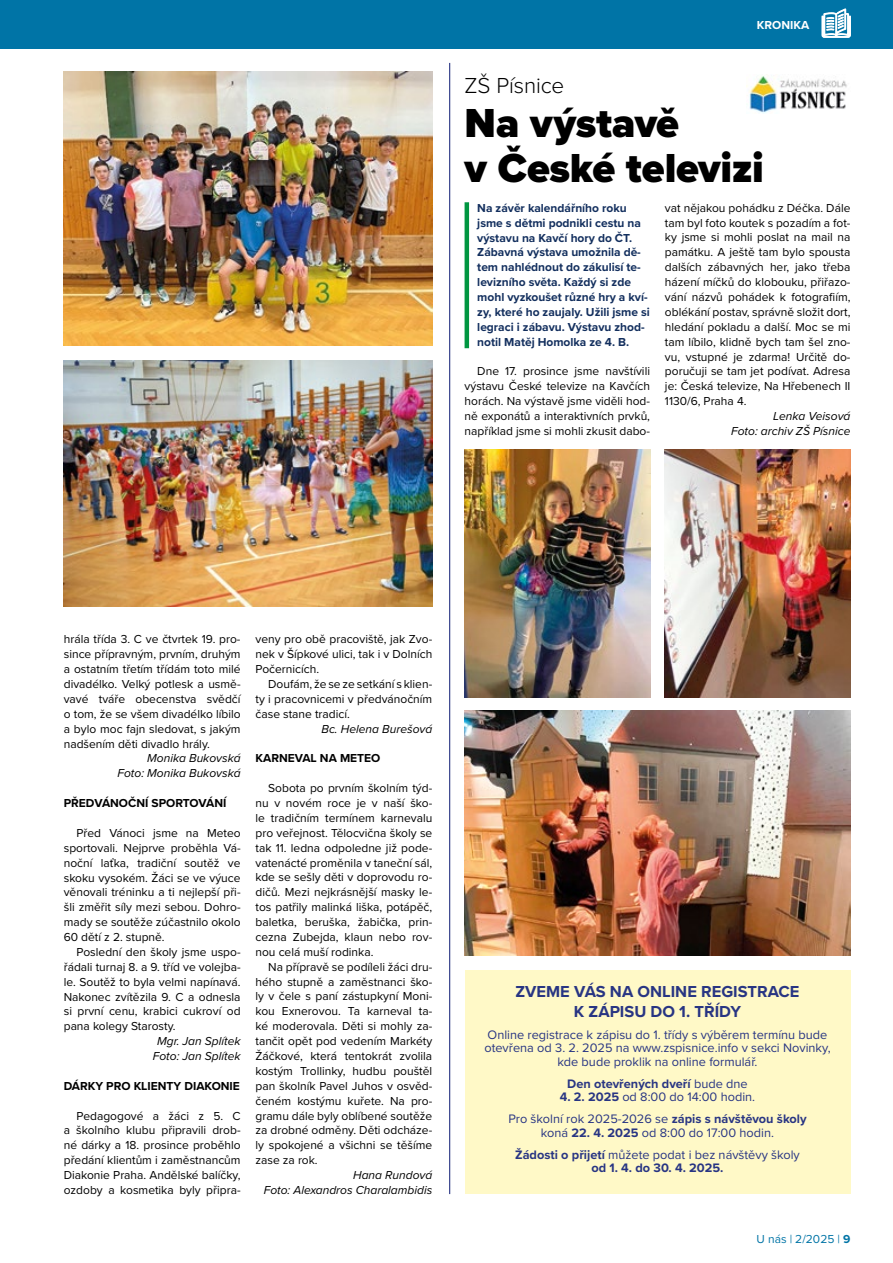
<style>
.page{position:relative;width:893px;height:1263px;background:#fff}
.page>*{position:absolute;margin:0;border:0;box-sizing:border-box;transform-origin:0 0}
.t1{font:900 42px/44.7px "Proxima Nova";letter-spacing:-.005em;color:#000}
.t2{font:300 22.5px "Proxima Nova";letter-spacing:-.005em;color:#000}
.t3{font:700 16.5px/20.2px "Proxima Nova";color:#283583;text-align:center}
.t4{font:12.75px/13.5px "Proxima Nova";color:#283583;text-align:center}
.t5{font:700 12.75px "Proxima Nova";color:#283583}
.t6{font:12px/14.9px "Proxima Nova";color:#000;text-align:justify}
.t7{font:700 12px/14.9px "Proxima Nova";color:#132f5e}
.t8{font:italic 12px/14.9px "Proxima Nova";color:#000;text-align:right}
.t9{font:700 12px "Proxima Nova";color:#000}
.t10{font:12px "Proxima Nova";color:#0074a6}
.t11{font:700 12px "Proxima Nova";color:#fff}
.s1{font-weight:400}
.s2{font-weight:700}
</style>
<div class="page">
<div style="left:0;top:0;width:893px;height:48px;background:#0074a6"></div>
<svg style="left:822px;top:8px;width:29px;height:30px"></svg>
<img style="left:64px;top:71px;width:368px;height:275px">
<img style="left:64px;top:361px;width:368px;height:245px">
<hr style="left:449px;top:63px;width:1px;height:1131px;background:#283583">
<hr style="left:465px;top:202px;width:4px;height:146px;background:#009641">
<img style="left:746px;top:76px;width:101px;height:38px">
<img style="left:465px;top:711px;width:385px;height:245px">
<img style="left:665px;top:450px;width:185px;height:247px">
<img style="left:465px;top:450px;width:185px;height:247px">
<div style="left:465px;top:971px;width:385px;height:223px;background:#fff9c7"></div>
<p class="t11" style="left:757px;top:16px;width:54px">KRONIKA</p>
<h2 class="t2" style="left:465px;top:68px;width:101px">ZŠ Písnice</h2>
<h1 class="t1" style="left:465px;top:101px;width:301px">Na výstavě<br>v České televizi</h1>
<p class="t7" style="left:477px;top:200px;width:174px">Na závěr kalendářního roku jsme s dětmi podnikli cestu na výstavu na Kavčí hory do ČT.<br>Zábavná výstava umožnila dě&shy;tem nahlédnout do zákulisí te&shy;levizního světa. Každý si zde mohl vyzkoušet různé hry a kví&shy;zy, které ho zaujaly. Užili jsme si legraci i zábavu. Výstavu zhod&shy;notil Matěj Homolka ze 4. B.</p>
<p class="t6" style="left:465px;top:363px;width:187px;text-indent:13px">Dne 17. prosince jsme navštívili výstavu České televize na Kavčích horách. Na výstavě jsme viděli hod&shy;ně exponátů a interaktivních prvků, například jsme si mohli zkusit dabo-</p>
<p class="t6" style="left:665px;top:200px;width:187px">vat nějakou pohádku z Déčka. Dále tam byl foto koutek s pozadím a fot&shy;ky jsme si mohli poslat na mail na památku. A ještě tam bylo spousta dalších zábavných her, jako třeba házení míčků do klobouku, přiřazo&shy;vání názvů pohádek k fotografiím, oblékání postav, správně složit dort, hledání pokladu a další. Moc se mi tam líbilo, klidně bych tam šel zno&shy;vu, vstupné je zdarma! Určitě do&shy;poručuji se tam jet podívat. Adresa je: Česká televize, Na Hřebenech II 1130/6, Praha 4.</p>
<p class="t8" style="left:731px;top:408px;width:121px">Lenka Veisová<br>Foto: archiv ZŠ Písnice</p>
<p class="t6" style="left:64px;top:631px;width:178px">hrála třída 3. C ve čtvrtek 19. pro&shy;since přípravným, prvním, druhým a ostatním třetím třídám toto milé divadélko. Velký potlesk a usmě&shy;vavé tváře obecenstva svědčí o tom, že se všem divadélko líbilo a bylo moc fajn sledovat, s jakým nadšením děti divadlo hrály.</p>
<p class="t8" style="left:118px;top:750px;width:125px">Monika Bukovská<br>Foto: Monika Bukovská</p>
<p class="t9" style="left:64px;top:794px;width:164px">PŘEDVÁNOČNÍ SPORTOVÁNÍ</p>
<p class="t6" style="left:64px;top:825px;width:178px;text-indent:13px">Před Vánoci jsme na Meteo sportovali. Nejprve proběhla Vá&shy;noční laťka, tradiční soutěž ve skoku vysokém. Žáci se ve výuce věnovali tréninku a ti nejlepší při&shy;šli změřit síly mezi sebou. Dohro&shy;mady se soutěže zúčastnilo okolo 60 dětí z 2. stupně.</p>
<p class="t6" style="left:64px;top:944px;width:178px;text-indent:13px">Poslední den školy jsme uspo&shy;řádali turnaj 8. a 9. tříd ve volejba&shy;le. Soutěž to byla velmi napínavá.<br>Nakonec zvítězila 9. C a odnesla si první cenu, krabici cukroví od pana kolegy Starosty.</p>
<p class="t8" style="left:153px;top:1033px;width:89px;text-align:center">Mgr. Jan Splítek<br>Foto: Jan Splítek</p>
<p class="t9" style="left:64px;top:1077px;width:178px">DÁRKY PRO KLIENTY DIAKONIE</p>
<p class="t6" style="left:64px;top:1108px;width:178px;text-indent:13px">Pedagogové a žáci z 5. C a školního klubu připravili drob&shy;né dárky a 18. prosince proběhlo předání klientům i zaměstnancům Diakonie Praha. Andělské balíčky, ozdoby a kosmetika byly připra-</p>
<p class="t6" style="left:255px;top:631px;width:178px">veny pro obě pracoviště, jak Zvo&shy;nek v Šípkové ulici, tak i v Dolních Počernicích.</p>
<p class="t6" style="left:255px;top:676px;width:178px;text-indent:13px">Doufám, že se ze setkání s klien&shy;ty i pracovnicemi v předvánočním čase stane tradicí.</p>
<p class="t8" style="left:321px;top:721px;width:112px">Bc. Helena Burešová</p>
<p class="t9" style="left:255px;top:749px;width:126px">KARNEVAL NA METEO</p>
<p class="t6" style="left:255px;top:780px;width:178px;text-indent:13px">Sobota po prvním školním týd&shy;nu v novém roce je v naší ško&shy;le tradičním termínem karnevalu pro veřejnost. Tělocvična školy se tak 11. ledna odpoledne již pode&shy;vatenácté proměnila v taneční sál, kde se sešly děti v doprovodu ro&shy;dičů. Mezi nejkrásnější masky le&shy;tos patřily malinká liška, potápěč, baletka, beruška, žabička, prin&shy;cezna Zubejda, klaun nebo rov&shy;nou celá muší rodinka.</p>
<p class="t6" style="left:255px;top:959px;width:178px;text-indent:13px">Na přípravě se podíleli žáci dru&shy;hého stupně a zaměstnanci ško&shy;ly v čele s paní zástupkyní Moni&shy;kou Exnerovou. Ta karneval ta&shy;ké moderovala. Děti si mohly za&shy;tančit opět pod vedením Markéty Žáčkové, která tentokrát zvolila kostým Trollinky, hudbu pouštěl pan školník Pavel Juhos v osvěd&shy;čeném kostýmu kuřete. Na pro&shy;gramu dále byly oblíbené soutěže za drobné odměny. Děti odcháze&shy;ly spokojené a všichni se těšíme zase za rok.</p>
<p class="t8" style="left:264px;top:1167px;width:170px">Hana Rundová<br>Foto: Alexandros Charalambidis</p>
<h3 class="t3" style="left:515px;top:981px;width:285px">ZVEME VÁS NA ONLINE REGISTRACE<br>K ZÁPISU DO 1. TŘÍDY</h3>
<p class="t4" style="left:484px;top:1027px;width:348px">Online registrace k zápisu do 1. třídy s výběrem termínu bude otevřena od 3. 2. 2025 na www.zspisnice.info v sekci Novinky, kde bude proklik na online formulář.</p>
<p class="t5" style="left:567px;top:1074px;width:182px">Den otevřených dveří <span class="s1">bude dne</span></p>
<p class="t4" style="left:508px;top:1085px;width:300px;line-height:22px"><span class="s2">4. 2. 2025</span> od 8:00 do 14:00 hodin.<br>Pro školní rok 2025-2026 se <span class="s2">zápis s návštěvou školy</span></p>
<p class="t4" style="left:515px;top:1121px;width:286px;line-height:22px">koná <span class="s2">22. 4. 2025</span> od 8:00 do 17:00 hodin.<br><span class="s2">Žádosti o přijetí</span> můžete podat i bez návštěvy školy</p>
<p class="t5" style="left:591px;top:1159px;width:134px">od 1. 4. do 30. 4. 2025.</p>
<p class="t10" style="left:757px;top:1230px;width:95px">U nás | 2/2025 | <span class="s2">9</span></p>
</div>
